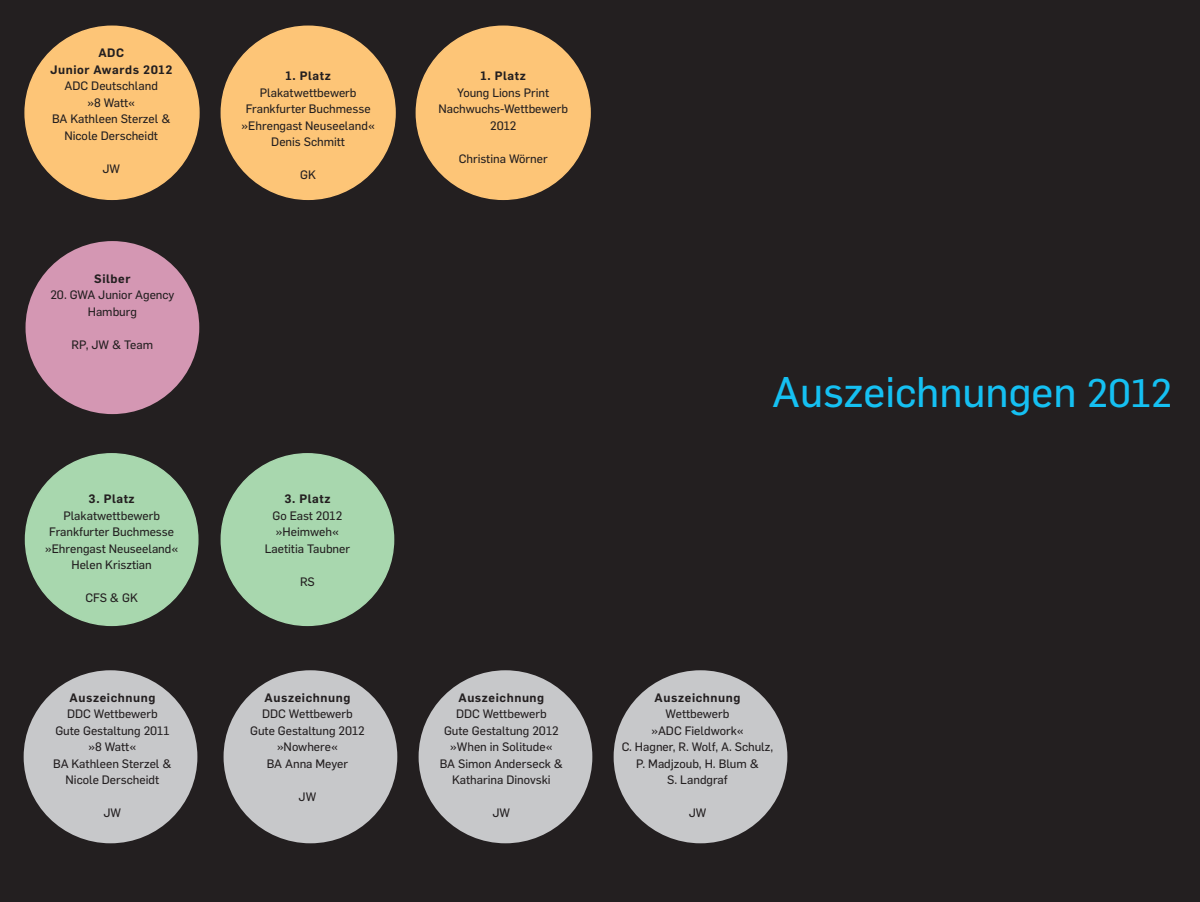
<style>
.page{position:relative;width:1200px;height:902px;background:#fff}
.page>*{position:absolute;margin:0;border:0;box-sizing:border-box;transform-origin:0 0}
.t1{font:42px "Flama Basic";color:#15c0f2}
.t2{font:12px "Flama Basic";color:#231f20}
.t3{font:600 12px "Flama";letter-spacing:.05em;color:#231f20}
.s1{font-size:39px}
</style>
<div class="page">
<div style="left:0;top:0;width:1199px;height:901px;background:#231f20"></div>
<div style="left:25px;top:26px;width:174px;height:173px;background:#fdc577;border-radius:50%"></div>
<div style="left:26px;top:454px;width:172px;height:171px;background:#a8d7ae;border-radius:50%"></div>
<div style="left:26px;top:241px;width:173px;height:173px;background:#d497b3;border-radius:50%"></div>
<div style="left:221px;top:26px;width:174px;height:173px;background:#fdc577;border-radius:50%"></div>
<div style="left:416px;top:26px;width:174px;height:173px;background:#fdc577;border-radius:50%"></div>
<div style="left:221px;top:454px;width:172px;height:171px;background:#a8d7ae;border-radius:50%"></div>
<div style="left:24px;top:670px;width:173px;height:173px;background:#c7c8ca;border-radius:50%"></div>
<div style="left:223px;top:670px;width:174px;height:173px;background:#c7c8ca;border-radius:50%"></div>
<div style="left:418px;top:670px;width:174px;height:173px;background:#c7c8ca;border-radius:50%"></div>
<div style="left:613px;top:670px;width:174px;height:173px;background:#c7c8ca;border-radius:50%"></div>
<p class="t3" style="left:98px;top:44px;width:27px">ADC</p>
<p class="t3" style="left:50px;top:61px;width:124px">Junior Awards 2012</p>
<p class="t2" style="left:65px;top:78px;width:95px">ADC Deutschland</p>
<p class="t2" style="left:87px;top:94px;width:49px">»8 Watt«</p>
<p class="t2" style="left:52px;top:111px;width:120px">BA Kathleen Sterzel &amp;</p>
<p class="t2" style="left:64px;top:127px;width:95px">Nicole Derscheidt</p>
<p class="t2" style="left:102px;top:160px;width:19px">JW</p>
<p class="t3" style="left:94px;top:269px;width:38px">Silber</p>
<p class="t2" style="left:50px;top:286px;width:125px">20. GWA Junior Agency</p>
<p class="t2" style="left:88px;top:303px;width:51px">Hamburg</p>
<p class="t2" style="left:72px;top:336px;width:83px">RP, JW &amp; Team</p>
<p class="t3" style="left:89px;top:490px;width:47px">3. Platz</p>
<p class="t2" style="left:63px;top:506px;width:98px">Plakatwettbewerb</p>
<p class="t2" style="left:49px;top:523px;width:126px">Frankfurter Buchmesse</p>
<p class="t2" style="left:45px;top:539px;width:135px">»Ehrengast Neuseeland«</p>
<p class="t2" style="left:71px;top:556px;width:82px">Helen Krisztian</p>
<p class="t2" style="left:85px;top:589px;width:54px">CFS &amp; GK</p>
<p class="t3" style="left:69px;top:688px;width:87px">Auszeichnung</p>
<p class="t2" style="left:67px;top:705px;width:92px">DDC Wettbewerb</p>
<p class="t2" style="left:55px;top:722px;width:115px">Gute Gestaltung 2011</p>
<p class="t2" style="left:89px;top:738px;width:49px">»8 Watt«</p>
<p class="t2" style="left:53px;top:755px;width:120px">BA Kathleen Sterzel &amp;</p>
<p class="t2" style="left:66px;top:771px;width:95px">Nicole Derscheidt</p>
<p class="t2" style="left:104px;top:804px;width:19px">JW</p>
<p class="t3" style="left:285px;top:67px;width:47px">1. Platz</p>
<p class="t2" style="left:260px;top:84px;width:98px">Plakatwettbewerb</p>
<p class="t2" style="left:246px;top:101px;width:126px">Frankfurter Buchmesse</p>
<p class="t2" style="left:241px;top:117px;width:135px">»Ehrengast Neuseeland«</p>
<p class="t2" style="left:271px;top:134px;width:75px">Denis Schmitt</p>
<p class="t2" style="left:300px;top:167px;width:17px">GK</p>
<p class="t3" style="left:284px;top:490px;width:47px">3. Platz</p>
<p class="t2" style="left:272px;top:506px;width:71px">Go East 2012</p>
<p class="t2" style="left:276px;top:523px;width:64px">»Heimweh«</p>
<p class="t2" style="left:265px;top:539px;width:87px">Laetitia Taubner</p>
<p class="t2" style="left:300px;top:572px;width:16px">RS</p>
<p class="t3" style="left:264px;top:688px;width:87px">Auszeichnung</p>
<p class="t2" style="left:262px;top:705px;width:92px">DDC Wettbewerb</p>
<p class="t2" style="left:250px;top:722px;width:116px">Gute Gestaltung 2012</p>
<p class="t2" style="left:277px;top:738px;width:62px">»Nowhere«</p>
<p class="t2" style="left:267px;top:755px;width:83px">BA Anna Meyer</p>
<p class="t2" style="left:298px;top:788px;width:19px">JW</p>
<p class="t3" style="left:480px;top:67px;width:47px">1. Platz</p>
<p class="t2" style="left:457px;top:84px;width:94px">Young Lions Print</p>
<p class="t2" style="left:438px;top:101px;width:131px">Nachwuchs-Wettbewerb</p>
<p class="t2" style="left:490px;top:117px;width:28px">2012</p>
<p class="t2" style="left:458px;top:150px;width:91px">Christina Wörner</p>
<p class="t1" style="left:772px;top:362px;width:401px">Auszeichnungen <span class="s1">2012</span></p>
<p class="t3" style="left:458px;top:688px;width:87px">Auszeichnung</p>
<p class="t2" style="left:456px;top:705px;width:92px">DDC Wettbewerb</p>
<p class="t2" style="left:444px;top:722px;width:116px">Gute Gestaltung 2012</p>
<p class="t2" style="left:450px;top:738px;width:104px">»When in Solitude«</p>
<p class="t2" style="left:439px;top:755px;width:125px">BA Simon Anderseck &amp;</p>
<p class="t2" style="left:452px;top:771px;width:100px">Katharina Dinovski</p>
<p class="t2" style="left:492px;top:804px;width:19px">JW</p>
<p class="t3" style="left:654px;top:688px;width:87px">Auszeichnung</p>
<p class="t2" style="left:665px;top:705px;width:65px">Wettbewerb</p>
<p class="t2" style="left:651px;top:722px;width:94px">»ADC Fieldwork«</p>
<p class="t2" style="left:621px;top:738px;width:153px">C. Hagner, R. Wolf, A. Schulz,</p>
<p class="t2" style="left:636px;top:755px;width:124px">P. Madjzoub, H. Blum &amp;</p>
<p class="t2" style="left:667px;top:771px;width:62px">S. Landgraf</p>
<p class="t2" style="left:688px;top:804px;width:19px">JW</p>
</div>
